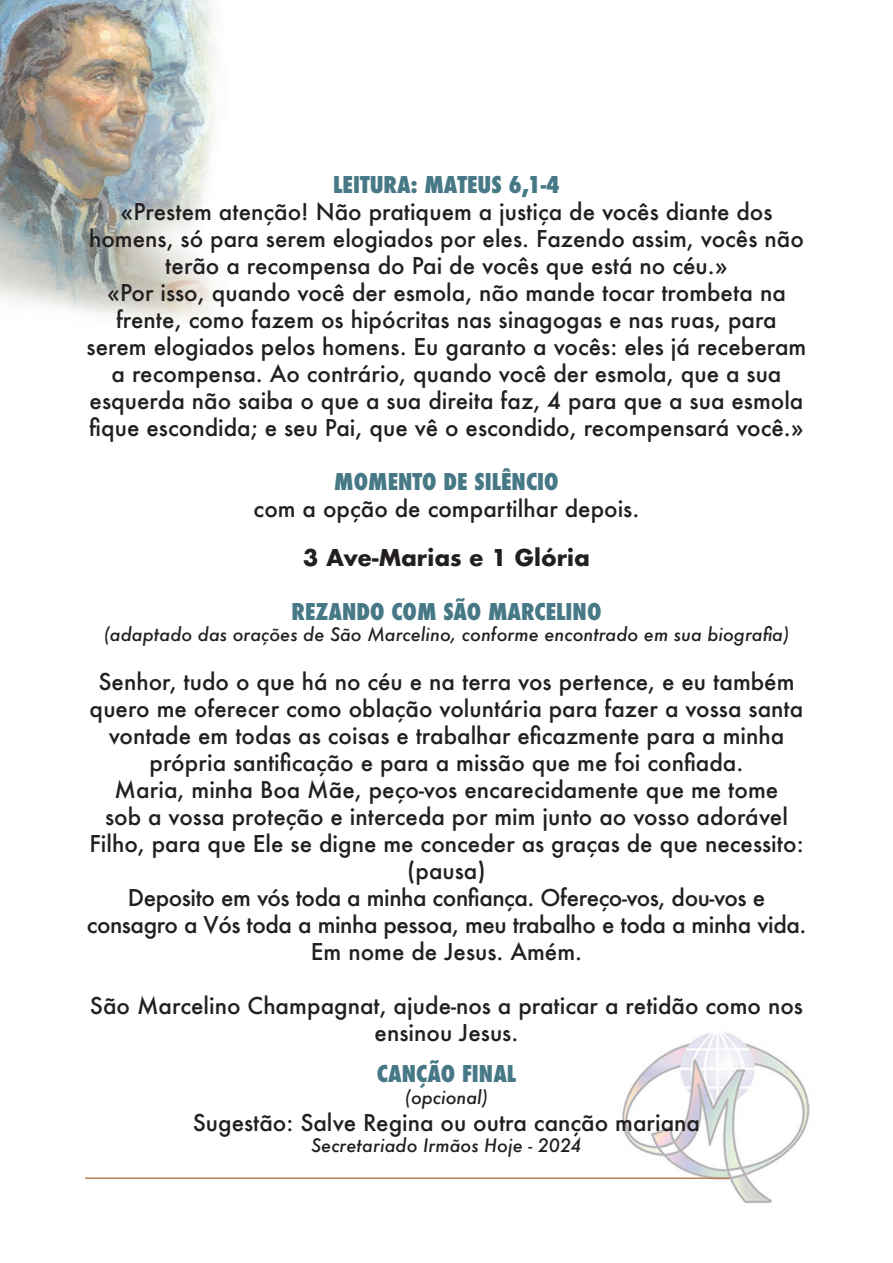
<style>
.page{position:relative;width:893px;height:1263px;background:#fff}
.page>*{position:absolute;margin:0;border:0;box-sizing:border-box;transform-origin:0 0}
.t1{font:500 22.5px/27px "Futura";color:#231f20;text-align:center}
.t2{font:500 22.5px/27px "Futura";letter-spacing:-.02em;color:#231f20;text-align:center}
.titolo{font:800 condensed 22.5px "Futura";color:#467886}
.t3{font:700 22.5px "Futura";color:#231f20}
.firma{font:italic 500 18px "Futura";color:#231f20}
</style>
<div class="page">
<img style="left:0;top:0;width:216px;height:321px">
<img style="left:622px;top:1032px;width:188px;height:171px">
<hr style="left:85px;top:1177px;width:645px;height:2px;background:#b97f56">
<p class="titolo" style="left:333px;top:169px;width:228px">LEITURA: MATEUS 6,1-4</p>
<p class="t1" style="left:89px;top:198px;width:716px">«Prestem atenção! Não pratiquem a justiça de vocês diante dos homens, só para serem elogiados por eles. Fazendo assim, vocês não terão a recompensa do Pai de vocês que está no céu.»</p>
<p class="t1" style="left:87px;top:279px;width:721px">«Por isso, quando você der esmola, não mande tocar trombeta na frente, como fazem os hipócritas nas sinagogas e nas ruas, para serem elogiados pelos homens. Eu garanto a vocês: eles já receberam a recompensa. Ao contrário, quando você der esmola, que a sua esquerda não saiba o que a sua direita faz, 4 para que a sua esmola fique escondida; e seu Pai, que vê o escondido, recompensará você.»</p>
<p class="titolo" style="left:334px;top:466px;width:226px">MOMENTO DE SILÊNCIO</p>
<p class="t1" style="left:254px;top:495px;width:387px">com a opção de compartilhar depois.</p>
<p class="t3" style="left:303px;top:541px;width:288px">3 Ave-Marias e 1 Glória</p>
<p class="titolo" style="left:291px;top:596px;width:312px">REZANDO COM SÃO MARCELINO</p>
<p class="firma" style="left:104px;top:622px;width:687px">(adaptado das orações de São Marcelino, conforme encontrado em sua biografia)</p>
<p class="t1" style="left:90px;top:668px;width:715px">Senhor, tudo o que há no céu e na terra vos pertence, e eu também quero me oferecer como oblação voluntária para fazer a vossa santa vontade em todas as coisas e trabalhar eficazmente para a minha própria santificação e para a missão que me foi confiada.</p>
<p class="t1" style="left:89px;top:776px;width:716px">Maria, minha Boa Mãe, peço-vos encarecidamente que me tome<br>sob a vossa proteção e interceda por mim junto ao vosso adorável Filho, para que Ele se digne me conceder as graças de que necessito: (pausa)</p>
<p class="t2" style="left:87px;top:884px;width:721px">Deposito em vós toda a minha confiança. Ofereço-vos, dou-vos e consagro a Vós toda a minha pessoa, meu trabalho e toda a minha vida.</p>
<p class="t1" style="left:311px;top:938px;width:273px">Em nome de Jesus. Amém.</p>
<p class="t1" style="left:90px;top:992px;width:715px">São Marcelino Champagnat, ajude-nos a praticar a retidão como nos ensinou Jesus.</p>
<p class="titolo" style="left:377px;top:1058px;width:141px">CANÇÃO FINAL</p>
<p class="firma" style="left:405px;top:1085px;width:85px">(opcional)</p>
<p class="t1" style="left:193px;top:1109px;width:509px">Sugestão: Salve Regina ou outra canção mariana</p>
<p class="firma" style="left:311px;top:1133px;width:272px">Secretariado Irmãos Hoje - 2024</p>
</div>
